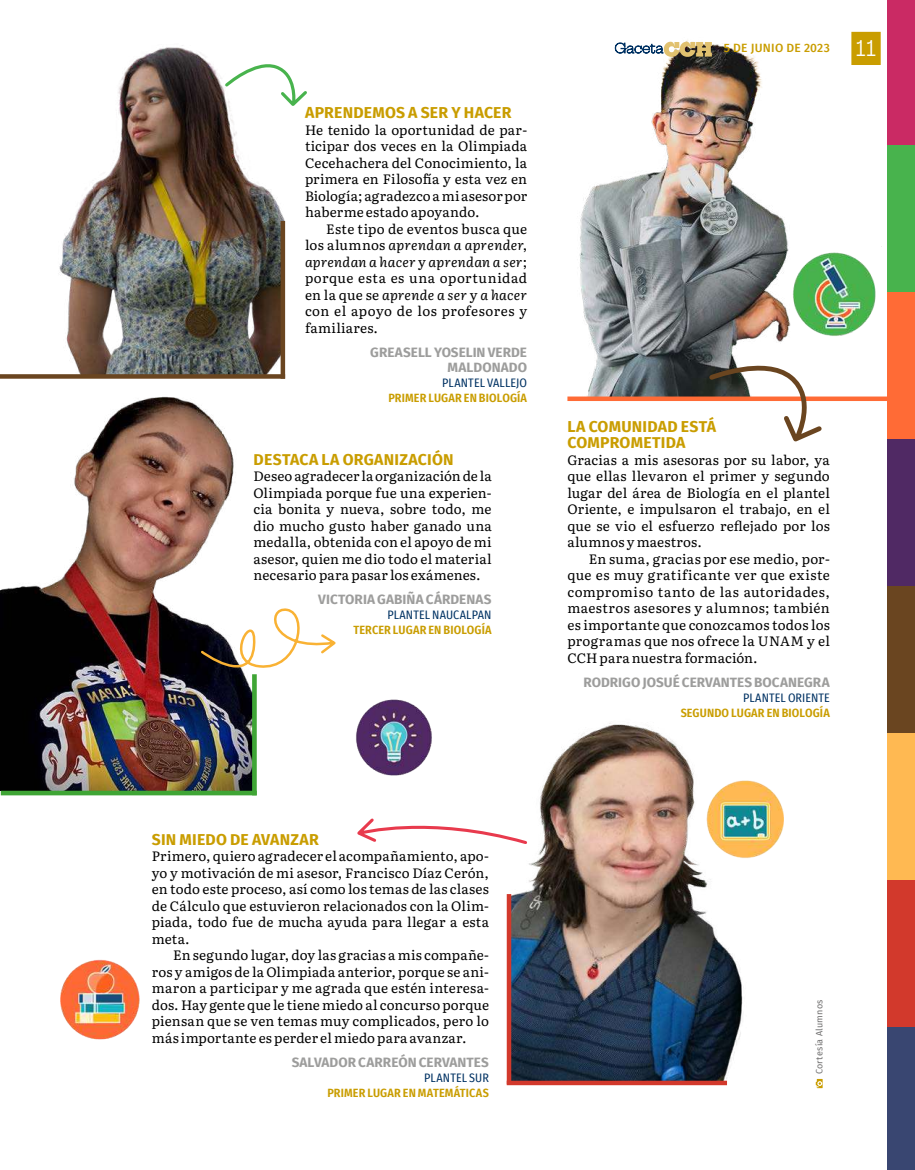
<style>
.page{position:relative;width:915px;height:1170px;background:#fff}
.page>*{position:absolute;margin:0;border:0;box-sizing:border-box;transform-origin:0 0}
.t1{font:700 15.75px/16.5px "Fira Sans";letter-spacing:.015em;color:#c99d00}
.t2{font:13.5px/16.5px "Literata 18 pt";letter-spacing:.015em;color:#000;text-align:justify}
.t3{font:700 13.5px/15px "Fira Sans";letter-spacing:.005em;color:#9d9d9c;text-align:right}
.t4{font:600 12px "Fira Sans Condensed";letter-spacing:.01em;color:#c99d00}
.t5{font:12px "Fira Sans Condensed";letter-spacing:.01em;color:#003263}
.t6{font:500 12px "Fira Sans";letter-spacing:.025em;color:#c99d00}
.t7{font:9px "Fira Sans";letter-spacing:.025em;color:#706f6f}
.s1{font-style:italic}
.s2{font-family:"Hepta Slab";font-weight:400;font-size:21px;color:#fff}
</style>
<div class="page">
<img style="left:511px;top:723px;width:232px;height:361px">
<img style="left:59px;top:45px;width:226px;height:329px">
<svg style="left:0;top:374px;width:280px;height:4px"></svg>
<div style="left:280px;top:221px;width:5px;height:157px;background:#6a4520"></div>
<div style="left:506px;top:1080px;width:220px;height:5px;background:#d2392c"></div>
<div style="left:506px;top:894px;width:5px;height:190px;background:#d2392c"></div>
<img style="left:1px;top:374px;width:252px;height:416px">
<div style="left:1px;top:790px;width:256px;height:5px;background:#3fa535"></div>
<div style="left:252px;top:674px;width:5px;height:121px;background:#3fa535"></div>
<img style="left:579px;top:42px;width:209px;height:354px">
<div style="left:567px;top:396px;width:327px;height:5px;background:#ff6b36"></div>
<img style="left:701px;top:775px;width:82px;height:86px">
<img style="left:356px;top:699px;width:76px;height:77px">
<div style="left:887px;top:0;width:27px;height:146px;background:#ca2a64"></div>
<div style="left:887px;top:146px;width:27px;height:147px;background:#48b34d"></div>
<div style="left:887px;top:293px;width:27px;height:146px;background:#ff6b36"></div>
<div style="left:887px;top:439px;width:27px;height:147px;background:#502964"></div>
<div style="left:887px;top:586px;width:27px;height:147px;background:#6a4520"></div>
<div style="left:887px;top:733px;width:27px;height:147px;background:#ffb952"></div>
<div style="left:887px;top:880px;width:27px;height:147px;background:#d2392c"></div>
<div style="left:887px;top:1027px;width:27px;height:142px;background:#394671"></div>
<img style="left:60px;top:959px;width:80px;height:81px">
<svg style="left:706px;top:356px;width:119px;height:86px"></svg>
<svg style="left:199px;top:601px;width:137px;height:87px"></svg>
<svg style="left:357px;top:815px;width:172px;height:31px"></svg>
<svg style="left:223px;top:60px;width:84px;height:49px"></svg>
<img style="left:782px;top:247px;width:94px;height:93px">
<svg style="left:815px;top:1078px;width:7px;height:10px"></svg>
<svg style="left:614px;top:40px;width:97px;height:17px"></svg>
<div style="left:851px;top:32px;width:29px;height:33px;background:#c99d00"></div>
<p class="t1" style="left:305px;top:103px;width:208px">APRENDEMOS A SER Y HACER</p>
<p class="t2" style="left:305px;top:120px;width:223px">He tenido la oportunidad de par&shy;ticipar dos veces en la Olimpiada Cecehachera del Conocimiento, la primera en Filosofía y esta vez en Biología; agradezco a mi asesor por haberme estado apoyando.</p>
<p class="t2" style="left:305px;top:219px;width:223px;text-indent:21px">Este tipo de eventos busca que los alumnos <span class="s1">aprendan a aprender</span>, <span class="s1">aprendan a hacer</span> y <span class="s1">aprendan a ser</span>; porque esta es una oportunidad en la que se <span class="s1">aprende a ser</span> y <span class="s1">a hacer </span>con el apoyo de los profesores y familiares.</p>
<p class="t3" style="left:370px;top:343px;width:158px">GREASELL YOSELIN VERDE<br>MALDONADO</p>
<p class="t5" style="left:442px;top:373px;width:86px">PLANTEL VALLEJO</p>
<p class="t4" style="left:388px;top:388px;width:140px">PRIMER LUGAR EN BIOLOGÍA</p>
<p class="t1" style="left:253px;top:450px;width:201px">DESTACA LA ORGANIZACIÓN</p>
<p class="t2" style="left:253px;top:467px;width:239px">Deseo agradecer la organización de la Olimpiada porque fue una experien&shy;cia bonita y nueva, sobre todo, me dio mucho gusto haber ganado una medalla, obtenida con el apoyo de mi asesor, quien me dio todo el material necesario para pasar los exámenes.</p>
<p class="t3" style="left:318px;top:591px;width:175px">VICTORIA GABIÑA CÁRDENAS</p>
<p class="t5" style="left:387px;top:606px;width:106px">PLANTEL NAUCALPAN</p>
<p class="t4" style="left:353px;top:620px;width:139px">TERCER LUGAR EN BIOLOGÍA</p>
<p class="t6" style="left:723px;top:39px;width:154px">5 DE JUNIO DE 2023 <span class="s2">11</span></p>
<p class="t1" style="left:567px;top:417px;width:150px">LA COMUNIDAD ESTÁ<br>COMPROMETIDA</p>
<p class="t2" style="left:567px;top:450px;width:264px">Gracias a mis asesoras por su labor, ya que ellas llevaron el primer y segundo lugar del área de Biología en el plantel Oriente, e impulsaron el trabajo, en el que se vio el esfuerzo reflejado por los alumnos y maestros.</p>
<p class="t2" style="left:567px;top:549px;width:264px;text-indent:21px">En suma, gracias por ese medio, por&shy;que es muy gratificante ver que existe compromiso tanto de las autoridades, maestros asesores y alumnos; también es importante que conozcamos todos los programas que nos ofrece la UNAM y el CCH para nuestra formación.</p>
<p class="t3" style="left:583px;top:673px;width:248px">RODRIGO JOSUÉ CERVANTES BOCANEGRA</p>
<p class="t5" style="left:742px;top:688px;width:88px">PLANTEL ORIENTE</p>
<p class="t4" style="left:680px;top:703px;width:150px">SEGUNDO LUGAR EN BIOLOGÍA</p>
<p class="t1" style="left:152px;top:829px;width:168px">SIN MIEDO DE AVANZAR</p>
<p class="t2" style="left:152px;top:846px;width:338px">Primero, quiero agradecer el acompañamiento, apo&shy;yo y motivación de mi asesor, Francisco Díaz Cerón, en todo este proceso, así como los temas de las clases de Cálculo que estuvieron relacionados con la Olim&shy;piada, todo fue de mucha ayuda para llegar a esta meta.</p>
<p class="t2" style="left:152px;top:945px;width:338px;text-indent:21px">En segundo lugar, doy las gracias a mis compañe&shy;ros y amigos de la Olimpiada anterior, porque se ani&shy;maron a participar y me agrada que estén interesa&shy;dos. Hay gente que le tiene miedo al concurso porque piensan que se ven temas muy complicados, pero lo más importante es perder el miedo para avanzar.</p>
<p class="t3" style="left:291px;top:1053px;width:199px">SALVADOR CARREÓN CERVANTES</p>
<p class="t5" style="left:424px;top:1068px;width:66px">PLANTEL SUR</p>
<p class="t4" style="left:327px;top:1082px;width:163px">PRIMER LUGAR EN MATEMÁTICAS</p>
<p class="t7" style="left:812px;top:1074px;width:76px;rotate:-90deg">Cortesía Alumnos</p>
</div>
